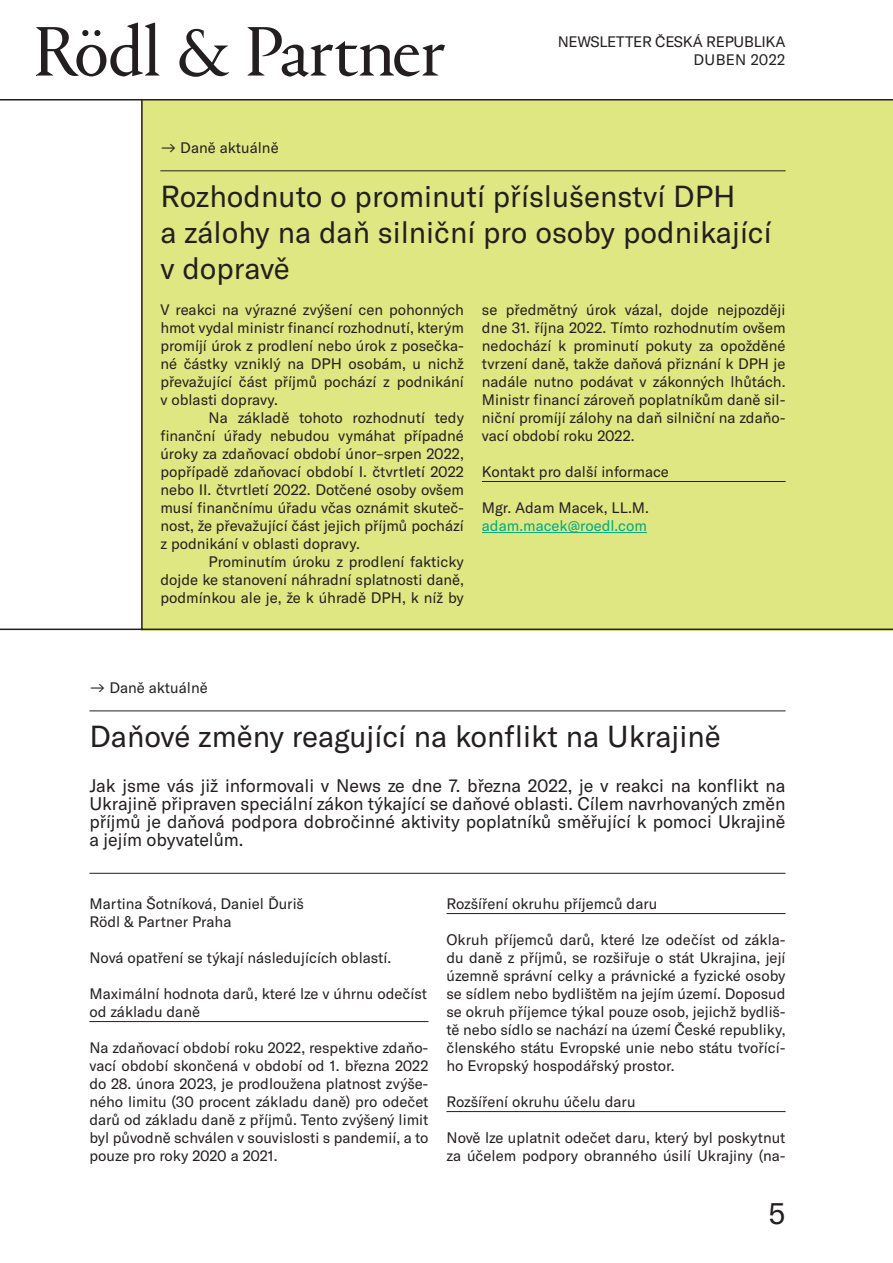
<style>
.page{position:relative;width:893px;height:1263px;background:#fff}
.page>*{position:absolute;margin:0;border:0;box-sizing:border-box;transform-origin:0 0}
.t1{font:30px/36px "GT America";color:#231f20}
.t2{font:18px/18px "GT America";letter-spacing:-.005em;color:#231f20;text-align:justify}
.t3{font:15px/18px "GT America";color:#231f20}
.t4{font:15px "GT America";color:#00a985}
</style>
<div class="page">
<div style="left:142px;top:100px;width:751px;height:530px;background:#dfe782"></div>
<hr style="left:0;top:628px;width:893px;height:2px;background:#231f20">
<hr style="left:141px;top:100px;width:2px;height:530px;background:#231f20">
<hr style="left:160px;top:171px;width:626px;height:1px;background:#231f20">
<hr style="left:482px;top:481px;width:304px;height:1px;background:#231f20">
<hr style="left:482px;top:532px;width:165px;height:1px;background:#00a985">
<hr style="left:0;top:99px;width:893px;height:1px;background:#231f20">
<svg style="left:36px;top:23px;width:409px;height:54px"></svg>
<hr style="left:89px;top:1021px;width:339px;height:1px;background:#231f20">
<hr style="left:446px;top:913px;width:340px;height:1px;background:#231f20">
<hr style="left:446px;top:1111px;width:340px;height:1px;background:#231f20">
<hr style="left:89px;top:711px;width:697px;height:1px;background:#231f20">
<hr style="left:89px;top:873px;width:697px;height:1px;background:#231f20">
<p class="t3" style="left:558px;top:32px;width:11px">NEWSLETTER</p>
<p class="t3" style="left:655px;top:32px;width:132px;text-align:right">česká republi ka duben 2022</p>
<p class="t3" style="left:160px;top:139px;width:120px">→ Daně aktuálně</p>
<h1 class="t1" style="left:160px;top:178px;width:613px">Rozhodnuto o prominutí příslušenství DPH<br>a zálohy na daň silniční pro osoby podnikající v dopravě</h1>
<p class="t3" style="left:160px;top:301px;width:305px">V reakci na výrazné zvýšení cen pohonných hmot vydal ministr financí rozhodnutí, kterým promíjí úrok z prodlení nebo úrok z posečka&shy;né částky vzniklý na DPH osobám, u nichž převažující část příjmů pochází z podnikání v oblasti dopravy.<br>N</p>
<p class="t3" style="left:482px;top:301px;width:305px;text-align:justify">se předmětný úrok vázal, dojde nejpozději dne 31. října 2022. Tímto rozhodnutím ovšem nedochází k prominutí pokuty za opožděné tvrzení daně, takže daňová přiznání k DPH je nadále nutno podávat v zákonných lhůtách.<br>Ministr financí zároveň poplatníkům daně sil&shy;niční promíjí zálohy na daň silniční na zdaňo&shy;vací období roku 2022.</p>
<p class="t3" style="left:482px;top:463px;width:189px">Kontakt pro další informace</p>
<p class="t3" style="left:482px;top:499px;width:169px">Mgr. Adam Macek, LL.M.</p>
<p class="t4" style="left:482px;top:517px;width:167px">adam.macek@roedl.com</p>
<p class="t3" style="left:160px;top:409px;width:305px;text-indent:59px">a základě tohoto rozhodnutí tedy finanční úřady nebudou vymáhat případné úroky za zdaňovací období únor–srpen 2022, popřípadě zdaňovací období I. čtvrtletí 2022 nebo II. čtvrtletí 2022. Dotčené osoby ovšem musí finančnímu úřadu včas oznámit skuteč&shy;nost, že převažující část jejich příjmů pochází z podnikání v oblasti dopravy.<br>P</p>
<p class="t3" style="left:160px;top:553px;width:305px;text-align:justify;text-indent:57px">rominutím úroku z prodlení fakticky dojde ke stanovení náhradní splatnosti daně, podmínkou ale je, že k úhradě DPH, k níž by</p>
<p class="t3" style="left:89px;top:679px;width:120px">→ Daně aktuálně</p>
<h1 class="t1" style="left:89px;top:718px;width:633px">Daňové změny reagující na konflikt na U krajině</h1>
<p class="t2" style="left:89px;top:777px;width:698px">Jak jsme vás již informovali v News ze dne 7. března 2022, je v reakci na konflikt na U krajině připraven speciální zákon týkající se daňové oblasti. Cílem navrhovaných změn příjmů je daňová podpora dobročinné aktivity poplatníků směřující k pomoci U krajině a jejím obyvatelům.</p>
<p class="t3" style="left:89px;top:895px;width:216px">Martina Šotníková, Daniel Ďuriš<br>Rödl &amp; Partner Praha</p>
<p class="t3" style="left:89px;top:949px;width:303px">N ová opatření se týkají následujících oblastí.</p>
<p class="t3" style="left:89px;top:985px;width:339px">Maximální hodnota darů, které lze v úhrnu odečíst od základu daně</p>
<p class="t3" style="left:89px;top:1039px;width:341px;text-align:justify">N a zdaňovací období roku 2022, respektive zdaňo&shy;vací období skončená v období od 1. března 2022 do 28. února 2023, je prodloužena platnost zvýše&shy;ného limitu (30 procent základu daně) pro odečet darů od základu daně z příjmů. Tento zvýšený limit byl původně schválen v souvislosti s pandemií, a to pouze pro roky 2020 a 2021.</p>
<p class="t3" style="left:446px;top:895px;width:212px">Rozšíření okruhu příjemců daru</p>
<p class="t3" style="left:446px;top:931px;width:341px;text-align:justify">Okruh příjemců darů, které lze odečíst od zákla&shy;du daně z příjmů, se rozšiřuje o stát U krajina, její územně správní celky a právnické a fyzické osoby se sídlem nebo bydlištěm na jejím území. Doposud se okruh příjemce týkal pouze osob, jejichž bydliš&shy;tě nebo sídlo se nachází na území České republiky, členského státu Evropské unie nebo státu tvořící&shy;ho Evropský hospodářský prostor.</p>
<p class="t3" style="left:446px;top:1093px;width:191px">Rozšíření okruhu účelu daru</p>
<p class="t3" style="left:446px;top:1129px;width:341px">N ově lze uplatnit odečet daru, který byl poskytnut za účelem podpory obranného úsilí U krajiny (na-</p>
<h1 class="t1" style="left:769px;top:1195px;width:18px">5</h1>
</div>
